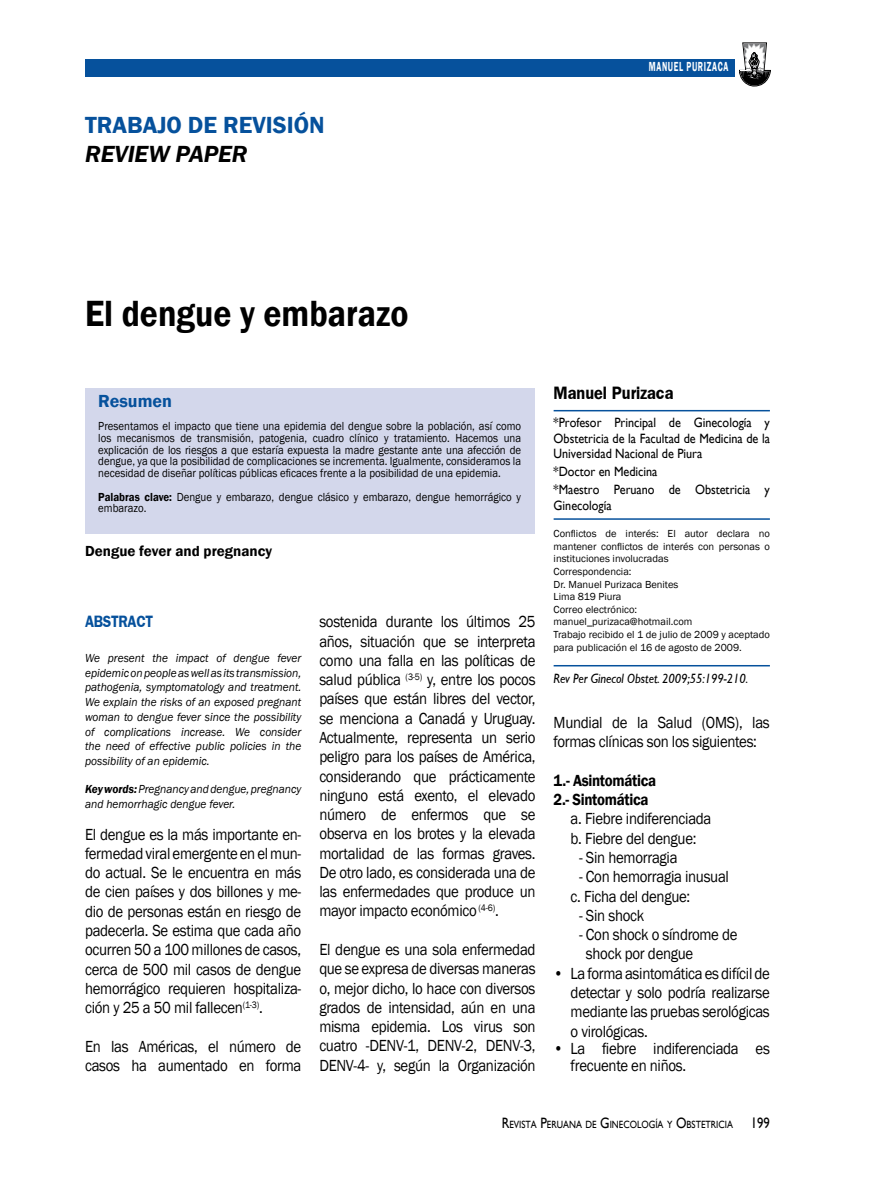
<style>
.page{position:relative;width:872px;height:1191px;background:#fff}
.page>*{position:absolute;margin:0;border:0;box-sizing:border-box;transform-origin:0 0}
.t1{font:600 37.5px "Franklin Gothic";color:#000;scale:.9 1}
.t2{font:600 24px "Franklin Gothic";color:#06519c}
.t3{font:italic 600 24px "Franklin Gothic";color:#000}
.t4{font:700 18px "Frankfurt Gothic";color:#000;scale:.9 1}
.t5{font:600 18px "Franklin Gothic";color:#06519c}
.t6{font:16.5px/19.2px "Franklin Gothic";letter-spacing:-.02em;color:#000;scale:.9 1}
.t7{font:600 16.5px/19.2px "Franklin Gothic";letter-spacing:-.02em;color:#000;scale:.9 1}
.t8{font:700 16.5px "Frankfurt Gothic";letter-spacing:-.02em;color:#06519c;scale:.86 1}
.t9{font:600 15px "Franklin Gothic";color:#000}
.t10{font:13.5px/15.6px "Gill Sans";color:#000;text-align:justify;scale:.9 1}
.t11{font:italic 13.5px "Gill Sans";color:#000;scale:.9 1}
.t12{font:600 13.5px "Franklin Gothic";letter-spacing:.08em;color:#fff;scale:.6 1}
.t13{font:12px/11.7px "Franklin Gothic";color:#000;text-align:justify;scale:.9 1}
.t14{font:italic 12px/14.7px "Franklin Gothic";color:#000;text-align:justify;scale:.95 1}
.t15{font:10.5px/12.6px "Franklin Gothic";color:#000}
.t16{font:10.5px "Gill Sans";color:#000;scale:.85 1}
.s1{font-weight:600}
.s2{font-size:15px}
</style>
<div class="page">
<div style="left:85px;top:60px;width:649px;height:17px;background:#06519c"></div>
<svg style="left:739px;top:43px;width:31px;height:43px"></svg>
<div style="left:85px;top:389px;width:450px;height:145px;background:#d3d7eb"></div>
<hr style="left:553px;top:410px;width:217px;height:1px;background:#06519c">
<hr style="left:553px;top:518px;width:217px;height:2px;background:#06519c">
<hr style="left:553px;top:665px;width:217px;height:1px;background:#06519c">
<h2 class="t2" style="left:85px;top:110px;width:241px">TRABAJO DE REVISIÓN</h2>
<h2 class="t3" style="left:85px;top:138px;width:164px">REVIEW PAPER</h2>
<p class="t12" style="left:649px;top:58px;width:134px">MANUEL PURIZACA</p>
<h1 class="t1" style="left:85px;top:290px;width:361px">El dengue y embarazo</h1>
<p class="t5" style="left:98px;top:390px;width:75px">Resumen</p>
<p class="t13" style="left:98px;top:421px;width:471px">Presentamos el impacto que tiene una epidemia del dengue sobre la población, así como los mecanismos de transmisión, patogenia, cuadro clínico y tratamiento. Hacemos una explicación de los riesgos a que estaría expuesta la madre gestante ante una afección de dengue, ya que la posibilidad de complicaciones se incrementa. Igualmente, consideramos la necesidad de diseñar políticas públicas eficaces frente a la posibilidad de una epidemia.</p>
<p class="t13" style="left:98px;top:491px;width:471px"><span class="s1">Palabras clave:</span> Dengue y embarazo, dengue clásico y embarazo, dengue hemorrágico y embarazo.</p>
<p class="t9" style="left:85px;top:541px;width:189px">Dengue fever and pregnancy</p>
<p class="t8" style="left:85px;top:612px;width:81px">Abstract</p>
<p class="t14" style="left:85px;top:650px;width:229px">We present the impact of dengue fever epidemic on people as well as its transmission, pathogenia, symptomatology and treatment.<br>We explain the risks of an exposed pregnant woman to dengue fever since the possibility of complications increase. We consider the need of effective public policies in the possibility of an epidemic.</p>
<p class="t14" style="left:85px;top:781px;width:229px"><span class="s1">Key words:</span> Pregnancy and dengue, pregnancy and hemorrhagic dengue fever.</p>
<p class="t6" style="left:85px;top:825px;width:242px;text-align:justify">El dengue es la más importante en&shy;fermedad viral emergente en el mun&shy;do actual. Se le encuentra en más de cien países y dos billones y me&shy;dio de personas están en riesgo de padecerla. Se estima que cada año ocurren 50 a 100 millones de casos, cerca de 500 mil casos de dengue hemorrágico requieren hospitaliza&shy;ción y 25 a 50 mil fallecen<sup>(1-3)</sup>.</p>
<p class="t6" style="left:85px;top:1037px;width:242px">En las Américas, el número de casos ha aumentado en forma</p>
<p class="t6" style="left:319px;top:612px;width:242px;text-align:justify">sostenida durante los últimos 25 años, situación que se interpreta como una falla en las políticas de salud pública <sup>(3-5)</sup> y, entre los pocos países que están libres del vector, se menciona a Canadá y Uruguay.<br>Actualmente, representa un serio peligro para los países de América, considerando que prácticamente ninguno está exento, el elevado número de enfermos que se observa en los brotes y la elevada mortalidad de las formas graves.<br>De otro lado, es considerada una de las enfermedades que produce un mayor impacto económico <sup>(4-6)</sup>.</p>
<p class="t6" style="left:319px;top:940px;width:242px;text-align:justify">El dengue es una sola enfermedad que se expresa de diversas maneras o, mejor dicho, lo hace con diversos grados de intensidad, aún en una misma epidemia. Los virus son cuatro -DENV-1, DENV-2, DENV-3, DENV-4- y, según la Organización</p>
<p class="t4" style="left:553px;top:382px;width:135px">Manuel Purizaca</p>
<p class="t10" style="left:553px;top:415px;width:242px">*Profesor Principal de Ginecología y Obstetricia de la Facultad de Medicina de la Universidad Nacional de Piura</p>
<p class="t10" style="left:553px;top:462px;width:242px;line-height:18px">*Doctor en Medicina<br>*Maestro Peruano de Obstetricia y</p>
<p class="t10" style="left:553px;top:497px;width:66px">Ginecología</p>
<p class="t15" style="left:553px;top:527px;width:218px">Conflictos de interés: El autor declara no mantener conflictos de interés con personas o instituciones involucradas<br>Correspondencia:<br>Dr. Manuel Purizaca Benites<br>Lima 819 Piura<br>Correo electrónico: manuel_purizaca@hotmail.com<br>Trabajo recibido el 1 de julio de 2009 y aceptado para publicación el 16 de agosto de 2009.</p>
<p class="t11" style="left:553px;top:671px;width:218px">Rev Per Ginecol Obstet. 2009;55:199-210.</p>
<p class="t6" style="left:553px;top:713px;width:242px">Mundial de la Salud (OMS), las formas clínicas son los siguientes:</p>
<p class="t7" style="left:553px;top:771px;width:115px">1.- Asintomática<br>2.- Sintomática</p>
<p class="t6" style="left:570px;top:809px;width:158px">a. Fiebre indiferenciada b. Fiebre del dengue:</p>
<p class="t6" style="left:579px;top:848px;width:111px">- Sin hemorragia</p>
<p class="t6" style="left:570px;top:867px;width:177px;text-indent:9px">- Con hemorragia inusual c. Ficha del dengue:</p>
<p class="t6" style="left:579px;top:906px;width:74px">- Sin shock</p>
<p class="t6" style="left:586px;top:925px;width:170px;text-indent:-7px">- Con shock o síndrome de shock por dengue</p>
<p class="t6" style="left:570px;top:964px;width:223px;text-align:justify;text-indent:-17px">• La forma asintomática es difícil de detectar y solo podría realizarse mediante las pruebas serológicas o virológicas.</p>
<p class="t6" style="left:570px;top:1040px;width:223px;line-height:17.2px;text-indent:-17px">• La fiebre indiferenciada es frecuente en niños.</p>
<p class="t16" style="left:501px;top:1118px;width:317px"><span class="s2">R</span>EVISTA <span class="s2">P</span>ERUANA DE <span class="s2">G</span>INECOLOGÍA Y <span class="s2">O</span>BSTETRICIA <span class="s2">199</span></p>
</div>
